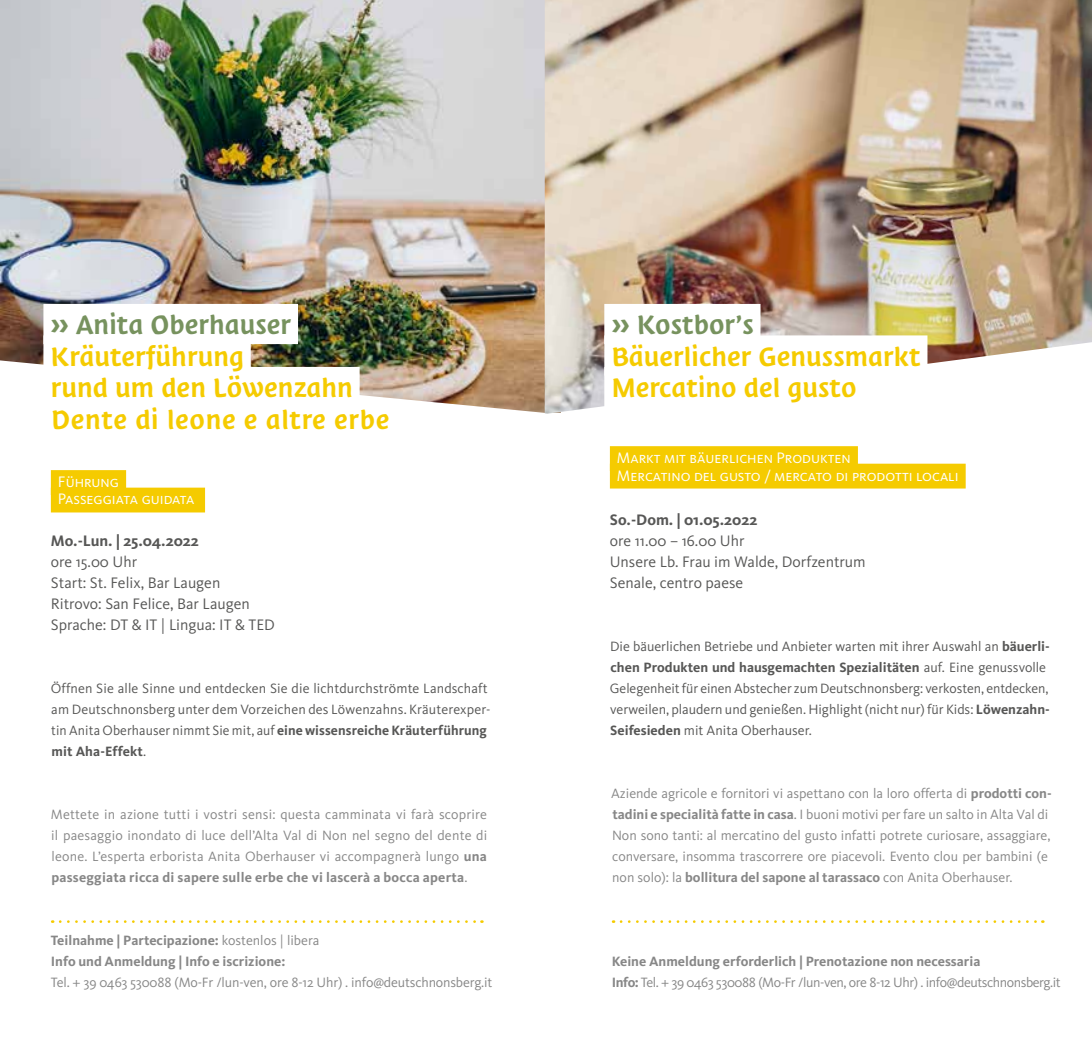
<style>
.page{position:relative;width:1092px;height:1042px;background:#fff}
.page>*{position:absolute;margin:0;border:0;box-sizing:border-box;transform-origin:0 0}
.t1{font:30.62px/31.5px "Suedtirol";letter-spacing:-.02em;color:#f5cb00}
.t2{font:30.62px "Suedtirol";letter-spacing:-.02em;color:#77925e}
.t3{font:15.75px/21px "Kievit";color:#575756}
.t4{font:15.75px/17.5px "Kievit Regular SC";color:#fff}
.t5{font:700 15.75px "Kievit";color:#575756}
.t6{font:14px/21px "Kievit";color:#878787;text-align:justify}
.t7{font:14px/21px "Kievit";color:#575756}
.t8{font:14px/21px "Kievit";letter-spacing:-.03em;color:#878787}
.t9{font:700 14px/21px "Kievit";color:#878787}
.s1{font-weight:700}
.s2{font-weight:400}
</style>
<div class="page">
<img style="left:0;top:0;width:544px;height:413px">
<div style="left:51px;top:470px;width:75px;height:25px;background:#f5cb00"></div>
<div style="left:51px;top:488px;width:154px;height:24px;background:#f5cb00"></div>
<div style="left:43px;top:304px;width:255px;height:40px;background:#fff"></div>
<div style="left:43px;top:335px;width:208px;height:41px;background:#fff"></div>
<div style="left:43px;top:367px;width:316px;height:40px;background:#fff"></div>
<div style="left:43px;top:398px;width:347px;height:41px;background:#fff"></div>
<svg style="left:60px;top:920px;width:422px;height:3px"></svg>
<img style="left:544px;top:0;width:547px;height:414px">
<div style="left:604px;top:304px;width:156px;height:40px;background:#fff"></div>
<div style="left:604px;top:335px;width:323px;height:41px;background:#fff"></div>
<div style="left:604px;top:367px;width:259px;height:40px;background:#fff"></div>
<div style="left:610px;top:446px;width:247px;height:25px;background:#f5cb00"></div>
<div style="left:610px;top:464px;width:355px;height:24px;background:#f5cb00"></div>
<svg style="left:621px;top:920px;width:422px;height:3px"></svg>
<h1 class="t2" style="left:50px;top:307px;width:243px">» Anita Oberhauser</h1>
<h1 class="t1" style="left:50px;top:340px;width:341px">Kräuterführung<br>rund um den Löwenzahn<br>Dente di leone e altre erbe</h1>
<p class="t4" style="left:58px;top:473px;width:138px">Führung<br>Passeggiata guidata</p>
<p class="t5" style="left:51px;top:531px;width:149px">Mo.-Lun. | 25.04.2022</p>
<p class="t3" style="left:51px;top:551px;width:225px">ore 15.00 Uhr<br>Start: St. Felix, Bar Laugen<br>Ritrovo: San Felice, Bar Laugen<br>Sprache: DT &amp; IT | Lingua: IT &amp; TED</p>
<p class="t7" style="left:51px;top:678px;width:441px">Öffnen Sie alle Sinne und entdecken Sie die lichtdurchströmte Landschaft am Deutschnonsberg unter dem Vorzeichen des Löwenzahns. Kräuterexper&shy;tin Anita Oberhauser nimmt Sie mit, auf <span class="s1">eine wissensreiche Kräuterführung mit Aha-Effekt</span>.</p>
<p class="t6" style="left:51px;top:804px;width:438px">Mettete in azione tutti i vostri sensi: questa camminata vi farà scoprire il paesaggio inondato di luce dell’Alta Val di Non nel segno del dente di leone. L’esperta erborista Anita Oberhauser vi accompagnerà lungo <span class="s1">una passeggiata ricca di sapere sulle erbe che vi lascerà a bocca aperta</span>.</p>
<p class="t9" style="left:51px;top:930px;width:270px">Teilnahme | Partecipazione: <span class="s2">kostenlos | libera<br></span>Info und Anmeldung | Info e iscrizione:</p>
<p class="t6" style="left:51px;top:972px;width:443px">Tel. + 39 0463 530088 (Mo-Fr /lun-ven, ore 8-12 Uhr) . info@deutschnonsberg.it</p>
<h1 class="t2" style="left:611px;top:307px;width:144px">» Kostbor’s</h1>
<h1 class="t1" style="left:611px;top:340px;width:311px">Bäuerlicher Genussmarkt<br>Mercatino del gusto</h1>
<p class="t4" style="left:617px;top:449px;width:343px">Markt mit bäuerlichen Produkten<br>Mercatino del gusto / mercato di prodotti locali</p>
<p class="t5" style="left:610px;top:510px;width:149px">So.-Dom. | 01.05.2022</p>
<p class="t3" style="left:610px;top:530px;width:257px">ore 11.00 – 16.00 Uhr<br>Unsere Lb. Frau im Walde, Dorfzentrum<br>Senale, centro paese</p>
<p class="t7" style="left:609px;top:636px;width:441px">Die bäuerlichen Betriebe und Anbieter warten mit ihrer Auswahl an <span class="s1">bäuerli&shy;chen Produkten und hausgemachten Spezialitäten</span> auf. Eine genussvolle Gelegenheit für einen Abstecher zum Deutschnonsberg: verkosten, entdecken, verweilen, plaudern und genießen. Highlight (nicht nur) für Kids: <span class="s1">Löwenzahn-Seifesieden</span> mit Anita Oberhauser.</p>
<p class="t6" style="left:611px;top:783px;width:442px;text-align:left">Aziende agricole e fornitori vi aspettano con la loro offerta di <span class="s1">prodotti con&shy;tadini e specialità fatte in casa</span>. I buoni motivi per fare un salto in Alta Val di Non sono tanti: al mercatino del gusto infatti potrete curiosare, assaggiare, conversare, insomma trascorrere ore piacevoli. Evento clou per bambini (e non solo): la <span class="s1">bollitura del sapone al tarassaco</span> con Anita Oberhauser.</p>
<p class="t8" style="left:611px;top:951px;width:450px"><span class="s1">Keine Anmeldung erforderlich | Prenotazione non necessaria<br>Info:</span> Tel. + 39 0463 530088 (Mo-Fr /lun-ven, ore 8-12 Uhr) . info@deutschnonsberg.it</p>
</div>
